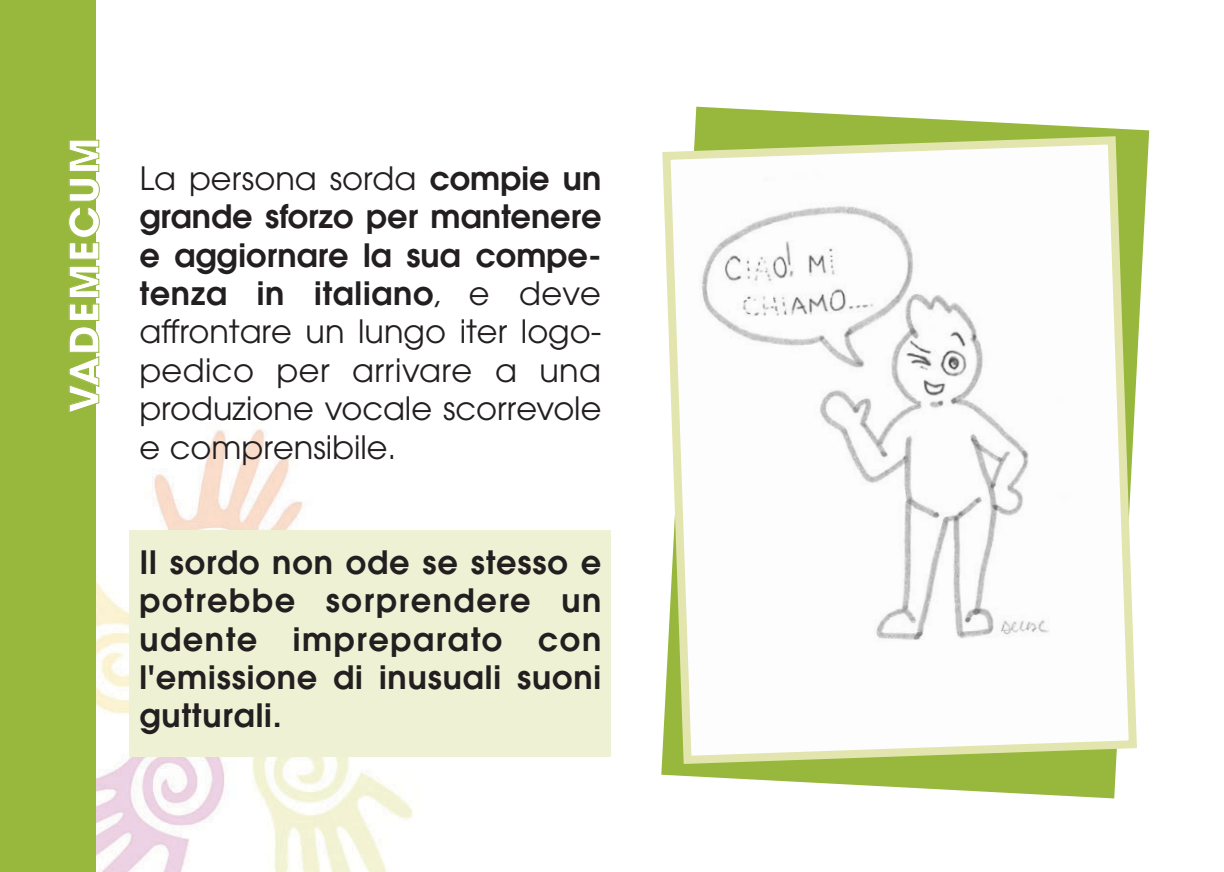
<style>
.page{position:relative;width:1224px;height:872px;background:#fff}
.page>*{position:absolute;margin:0;border:0;box-sizing:border-box;transform-origin:0 0}
.t1{font:700 40px "Avant Garde";letter-spacing:.045em;color:#fff}
.t2{font:32px/38.4px "Avant Garde";color:#231f20;text-align:justify}
.t3{font:600 32px/38.4px "Avant Garde";letter-spacing:.03em;color:#231f20;text-align:justify}
.s1{font-weight:600}
</style>
<div class="page">
<img style="left:95px;top:423px;width:406px;height:449px">
<div style="left:129px;top:531px;width:482px;height:226px;background:#eff1d5"></div>
<div style="left:0;top:0;width:95px;height:872px;background:#97b83d"></div>
<svg style="left:661px;top:107px;width:488px;height:691px"></svg>
<svg style="left:661px;top:132px;width:480px;height:636px"></svg>
<svg style="left:95px;top:304px;width:4px;height:109px"></svg>
<svg style="left:95px;top:266px;width:4px;height:32px"></svg>
<svg style="left:95px;top:178px;width:5px;height:82px"></svg>
<svg style="left:95px;top:140px;width:4px;height:32px"></svg>
<p class="t1" style="left:69px;top:413px;width:277px;rotate:-90deg">VADEMECUM</p>
<p class="t2" style="left:139px;top:162px;width:464px">La persona sorda <span class="s1">compie un grande sforzo per mantenere e aggiornare la sua compe&shy;tenza in italiano</span>, e deve affrontare un lungo iter logo&shy;pedico per arrivare a una produzione vocale scorrevole e comprensibile.</p>
<p class="t3" style="left:139px;top:546px;width:464px">Il sordo non ode se stesso e potrebbe sorprendere un udente impreparato con l'emissione di inusuali suoni gutturali.</p>
</div>
